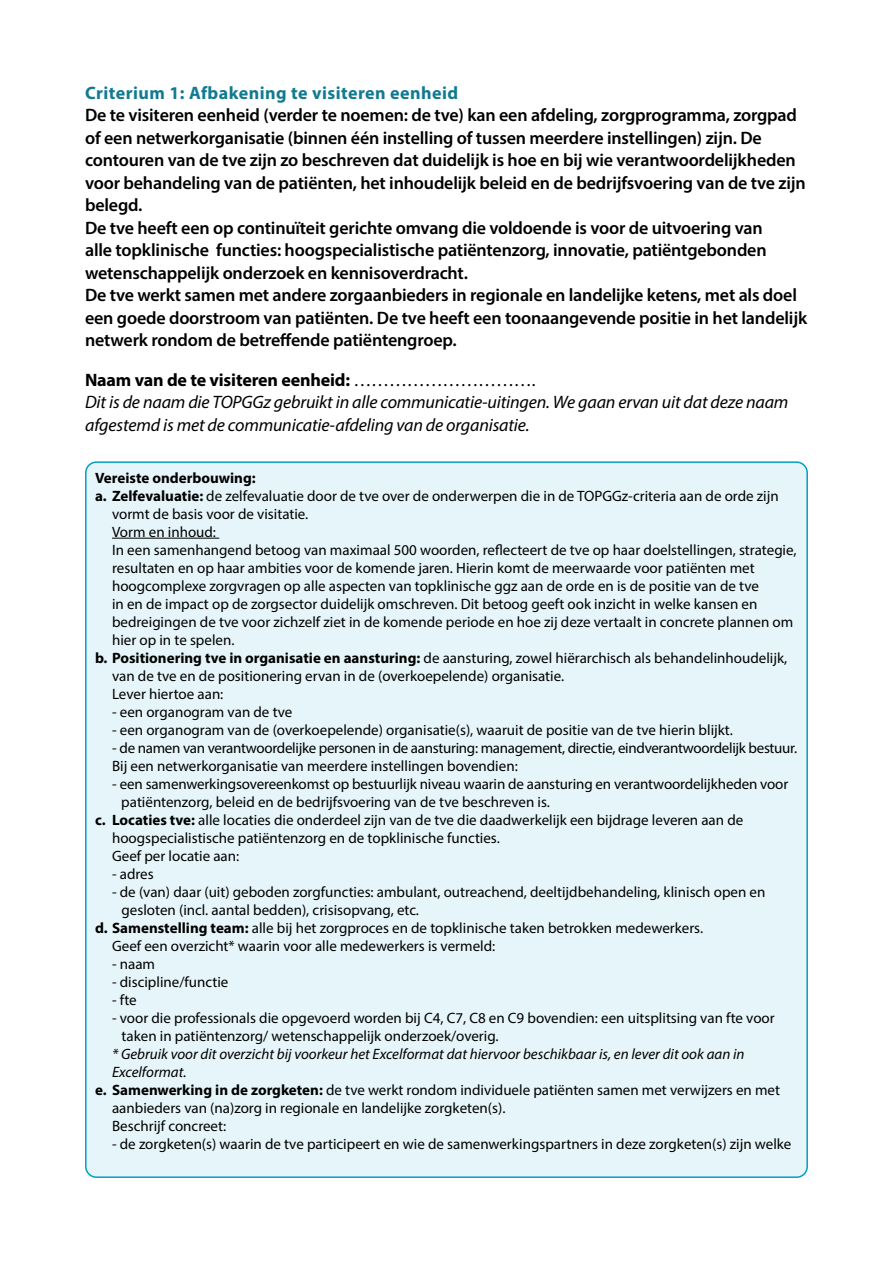
<style>
.page{position:relative;width:893px;height:1263px;background:#fff}
.page>*{position:absolute;margin:0;border:0;box-sizing:border-box;transform-origin:0 0}
.t1{font:600 18px/22.5px "Myriad Pro";letter-spacing:-.01em;color:#000}
.t2{font:italic 18px/22.5px "Myriad Pro";letter-spacing:-.01em;color:#000}
.t3{font:700 18px "Myriad Pro";letter-spacing:.025em;color:#117a90}
.t4{font:15px/18px "Myriad Pro";color:#000}
.t5{font:15px/18px "Myriad Pro";letter-spacing:-.02em;color:#000}
.t6{font:italic 15px "Myriad Pro";color:#000}
.t7{font:700 15px "Myriad Pro";color:#000}
.s1{font-weight:700;font-style:normal}
.s2{font-style:normal}
.s3{font-weight:700}
</style>
<div class="page">
<div style="left:86px;top:462px;width:721px;height:715px;background:#e6f5f9;border-radius:11px"></div>
<hr style="left:112px;top:538px;width:107px;height:1px;background:#000">
<p class="t3" style="left:85px;top:81px;width:375px">Criterium 1: Afbakening te visiteren eenheid</p>
<p class="t1" style="left:85px;top:103px;width:724px">De te visiteren eenheid (verder te noemen: de tve) kan een afdeling, zorgprogramma, zorgpad of een netwerkorganisatie (binnen één instelling of tussen meerdere instellingen) zijn. De contouren van de tve zijn zo beschreven dat duidelijk is hoe en bij wie verantwoordelijkheden voor behandeling van de patiënten, het inhoudelijk beleid en de bedrijfsvoering van de tve zijn belegd.<br>De tve heeft een op continuïteit gerichte omvang die voldoende is voor de uitvoering van<br>alle topklinische functies: hoogspecialistische patiëntenzorg, innovatie, patiëntgebonden wetenschappelijk onderzoek en kennisoverdracht.<br>De tve werkt samen met andere zorgaanbieders in regionale en landelijke ketens, met als doel een goede doorstroom van patiënten. De tve heeft een toonaangevende positie in het landelijk netwerk rondom de betreffende patiëntengroep.</p>
<p class="t2" style="left:85px;top:368px;width:705px"><span class="s1">Naam van de te visiteren eenheid:</span> <span class="s2">………………………….<br></span>Dit is de naam die TOPGGz gebruikt in alle communicatie-uitingen. We gaan ervan uit dat deze naam afgestemd is met de communicatie-afdeling van de organisatie.</p>
<p class="t7" style="left:95px;top:468px;width:162px">Vereiste onderbouwing:</p>
<p class="t4" style="left:95px;top:486px;width:685px"><span class="s3">a. Zelfevaluatie:</span> de zelfevaluatie door de tve over de onderwerpen die in de TOPGGz-criteria aan de orde zijn</p>
<p class="t4" style="left:112px;top:504px;width:198px">vormt de basis voor de visitatie.</p>
<p class="t4" style="left:112px;top:522px;width:106px">Vorm en inhoud:</p>
<p class="t4" style="left:112px;top:540px;width:686px">In een samenhangend betoog van maximaal 500 woorden, reflecteert de tve op haar doelstellingen, strategie,</p>
<p class="t4" style="left:112px;top:558px;width:644px">resultaten en op haar ambities voor de komende jaren. Hierin komt de meerwaarde voor patiënten met</p>
<p class="t4" style="left:112px;top:576px;width:648px">hoogcomplexe zorgvragen op alle aspecten van topklinische ggz aan de orde en is de positie van de tve</p>
<p class="t4" style="left:112px;top:594px;width:647px">in en de impact op de zorgsector duidelijk omschreven. Dit betoog geeft ook inzicht in welke kansen en</p>
<p class="t4" style="left:112px;top:612px;width:683px">bedreigingen de tve voor zichzelf ziet in de komende periode en hoe zij deze vertaalt in concrete plannen om</p>
<p class="t4" style="left:112px;top:630px;width:124px">hier op in te spelen.</p>
<p class="t4" style="left:95px;top:648px;width:694px"><span class="s3">b. Positionering tve in organisatie en aansturing:</span> de aansturing, zowel hiërarchisch als behandelinhoudelijk,</p>
<p class="t4" style="left:112px;top:666px;width:454px">van de tve en de positionering ervan in de (overkoepelende) organisatie.</p>
<p class="t4" style="left:112px;top:684px;width:113px">Lever hiertoe aan:</p>
<p class="t4" style="left:112px;top:702px;width:182px">- een organogram van de tve</p>
<p class="t4" style="left:112px;top:720px;width:622px">- een organogram van de (overkoepelende) organisatie(s), waaruit de positie van de tve hierin blijkt.</p>
<p class="t5" style="left:112px;top:738px;width:687px">- de namen van verantwoordelijke personen in de aansturing: management, directie, eindverantwoordelijk bestuur.<br>Bij een netwerkorganisatie van meerdere instellingen bovendien:</p>
<p class="t4" style="left:112px;top:774px;width:678px">- een samenwerkingsovereenkomst op bestuurlijk niveau waarin de aansturing en verantwoordelijkheden voor</p>
<p class="t4" style="left:121px;top:792px;width:430px">patiëntenzorg, beleid en de bedrijfsvoering van de tve beschreven is.</p>
<p class="t4" style="left:95px;top:810px;width:650px"><span class="s3">c. Locaties tve:</span> alle locaties die onderdeel zijn van de tve die daadwerkelijk een bijdrage leveren aan de</p>
<p class="t4" style="left:112px;top:828px;width:389px">hoogspecialistische patiëntenzorg en de topklinische functies.</p>
<p class="t4" style="left:112px;top:846px;width:129px">Geef per locatie aan:</p>
<p class="t4" style="left:112px;top:864px;width:43px">- adres</p>
<p class="t4" style="left:112px;top:882px;width:655px">- de (van) daar (uit) geboden zorgfuncties: ambulant, outreachend, deeltijdbehandeling, klinisch open en</p>
<p class="t4" style="left:122px;top:900px;width:299px">gesloten (incl. aantal bedden), crisisopvang, etc.</p>
<p class="t4" style="left:95px;top:918px;width:610px"><span class="s3">d. Samenstelling team:</span> alle bij het zorgproces en de topklinische taken betrokken medewerkers.</p>
<p class="t4" style="left:112px;top:936px;width:385px">Geef een overzicht* waarin voor alle medewerkers is vermeld:</p>
<p class="t4" style="left:112px;top:954px;width:45px">- naam</p>
<p class="t4" style="left:112px;top:972px;width:118px">- discipline/functie</p>
<p class="t4" style="left:112px;top:990px;width:26px">- fte</p>
<p class="t4" style="left:122px;top:1008px;width:655px;text-indent:-10px">- voor die professionals die opgevoerd worden bij C4, C7, C8 en C9 bovendien: een uitsplitsing van fte voor taken in patiëntenzorg/ wetenschappelijk onderzoek/overig.</p>
<p class="t6" style="left:112px;top:1044px;width:634px">* Gebruik voor dit overzicht bij voorkeur het Excelformat dat hiervoor beschikbaar is, en lever dit ook aan in</p>
<p class="t6" style="left:112px;top:1062px;width:76px">Excelformat.</p>
<p class="t4" style="left:95px;top:1080px;width:686px"><span class="s3">e. Samenwerking in de zorgketen:</span> de tve werkt rondom individuele patiënten samen met verwijzers en met</p>
<p class="t4" style="left:112px;top:1098px;width:395px">aanbieders van (na)zorg in regionale en landelijke zorgketen(s).</p>
<p class="t4" style="left:112px;top:1116px;width:116px">Beschrijf concreet:</p>
<p class="t4" style="left:112px;top:1134px;width:681px">- de zorgketen(s) waarin de tve participeert en wie de samenwerkingspartners in deze zorgketen(s) zijn welke</p>
</div>
